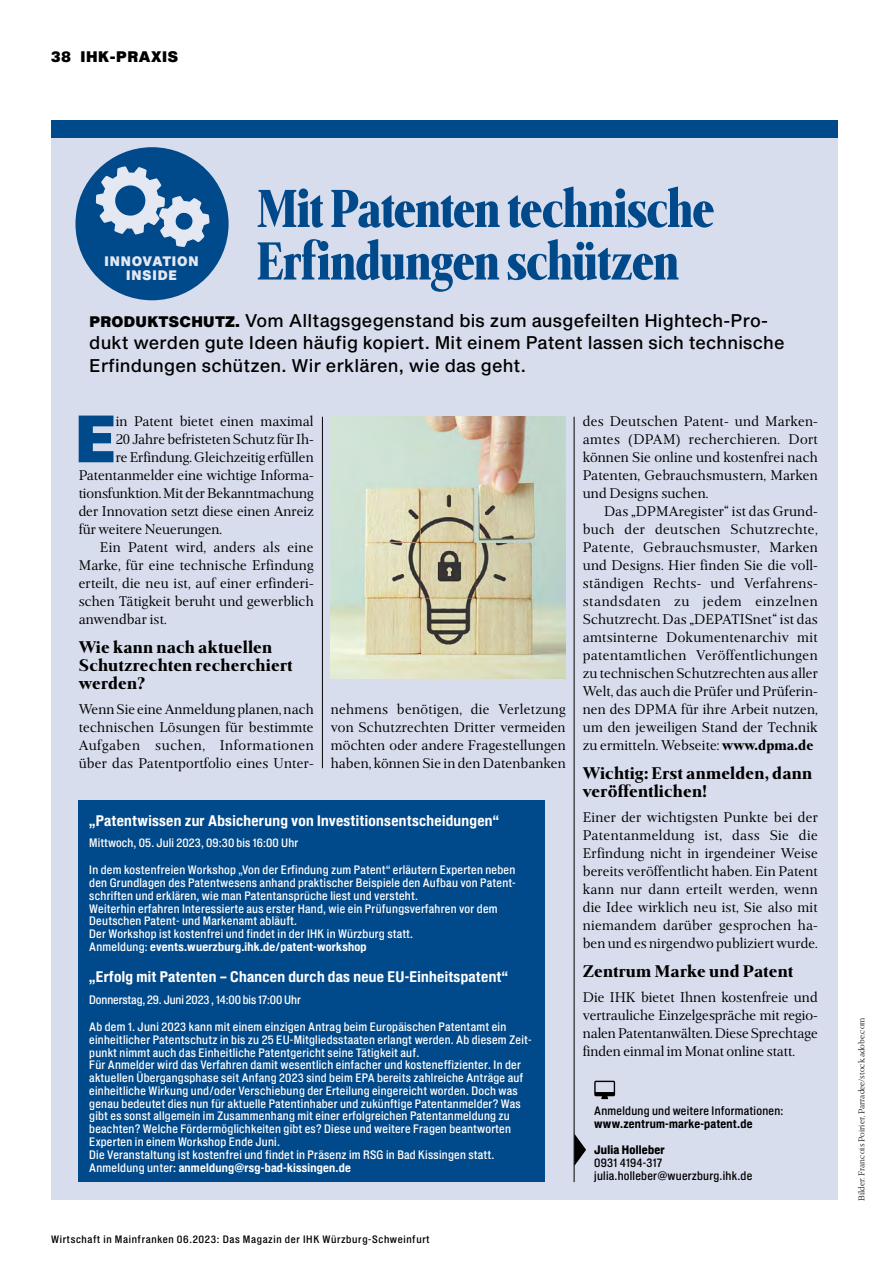
<style>
.page{position:relative;width:893px;height:1263px;background:#fff}
.page>*{position:absolute;margin:0;border:0;box-sizing:border-box;transform-origin:0 0}
.WiM_Gtx_Initial{font:65.4px "Shapiro Pro 96 Super";color:#00498a}
.WiM_Head_gross{font:800 57px/52.5px "Frontis Condensed";letter-spacing:-.02em;color:#00498a;scale:.96 1}
.WiM_Vorspann{font:18px/22.5px "Shapiro Pro 54 Middle";letter-spacing:.01em;color:#000}
.WiM_Zwiti{font:800 18px/18px "Frontis";letter-spacing:.01em;color:#000}
.WiM_Gtx_OHNE_Einzug{font:15px/18px "Frontis";letter-spacing:.005em;color:#000;text-align:justify}
.WiM_Gtx_Einzug{font:15px/18px "Frontis";letter-spacing:.005em;color:#000;text-align:justify}
.WiM_Gtx_Initial-2{font:15px "Frontis";letter-spacing:-.005em;color:#000}
.WiM_Info_Headline{font:800 15px "Shapiro Pro 72";letter-spacing:.02em;color:#fff}
.t1{font:15px "Shapiro Pro 96 Super";letter-spacing:.04em;color:#000}
.WiM_Info_Hinweis{font:13.5px/13.5px "Shapiro Pro 96 Super";letter-spacing:.06em;color:#e4e8f3;text-align:center}
.WiM_Info_Hinweis-2{font:12px/12.8px "Shapiro Pro 52 Middle";letter-spacing:.02em;color:#fff}
.WiM_Info_Hinweis-3{font:12px/12.8px "Shapiro Pro 52 Middle";letter-spacing:.02em;color:#000}
.WiM_Info_Hinweis-4{font:12px "Shapiro Pro 52 Middle";letter-spacing:-.01em;color:#fff}
.t2{font:10.5px "Shapiro Pro 52 Middle";letter-spacing:.06em;color:#000}
.t3{font:300 9px "Frontis";color:#000}
.s1{font-family:"Shapiro Pro 96 Super";font-size:15px}
.s2{font-family:"Shapiro Pro 72";font-weight:800}
.s3{font-weight:800}
.s4{font-family:"Shapiro Pro 82 Super";font-weight:800}
</style>
<div class="page">
<div style="left:51px;top:129px;width:786px;height:1071px;background:#d8dded"></div>
<div style="left:52px;top:120px;width:786px;height:18px;background:#00498a"></div>
<div style="left:75px;top:147px;width:154px;height:153px;background:#00498a;border-radius:50%"></div>
<svg style="left:95px;top:166px;width:115px;height:81px"></svg>
<hr style="left:322px;top:417px;width:1px;height:351px;background:#000">
<hr style="left:574px;top:417px;width:1px;height:765px;background:#000">
<img style="left:331px;top:417px;width:235px;height:261px">
<svg style="left:594px;top:1081px;width:21px;height:18px"></svg>
<svg style="left:574px;top:1133px;width:12px;height:33px"></svg>
<div style="left:79px;top:800px;width:466px;height:382px;background:#00498a"></div>
<p class="t1" style="left:51px;top:46px;width:129px">38 IHK-PRAXIS</p>
<p class="WiM_Info_Hinweis" style="left:105px;top:255px;width:95px">INNOVATION<br>INSIDE</p>
<p class="WiM_Head_gross" style="left:256px;top:182px;width:479px">Mit Patenten technische<br>Erfindungen schützen</p>
<p class="WiM_Vorspann" style="left:89px;top:310px;width:697px"><span class="s1">PRODUKTSCHUTZ.</span> Vom Alltagsgegenstand bis zum ausgefeilten Hightech-Pro&shy;dukt werden gute Ideen häufig kopiert. Mit einem Patent lassen sich technische<br>Erfindungen schützen. Wir erklären, wie das geht.</p>
<p class="WiM_Gtx_Initial" style="left:75px;top:392px;width:43px">E</p>
<p class="WiM_Gtx_Initial-2" style="left:116px;top:412px;width:199px">in Patent bietet einen maximal</p>
<p class="WiM_Gtx_Initial-2" style="left:116px;top:430px;width:199px">20 Jahre befristeten Schutz für Ih-</p>
<p class="WiM_Gtx_Initial-2" style="left:116px;top:448px;width:199px">re Erfindung. Gleichzeitig erfüllen</p>
<p class="WiM_Gtx_Initial-2" style="left:79px;top:466px;width:237px">Patentanmelder eine wichtige Informa-</p>
<p class="WiM_Gtx_Initial-2" style="left:79px;top:484px;width:237px">tionsfunktion. Mit der Bekanntmachung</p>
<p class="WiM_Gtx_Initial-2" style="left:79px;top:502px;width:237px">der Innovation setzt diese einen Anreiz</p>
<p class="WiM_Gtx_Initial-2" style="left:79px;top:520px;width:145px">für weitere Neuerungen.</p>
<p class="WiM_Gtx_Einzug" style="left:79px;top:538px;width:237px;text-indent:21px">Ein Patent wird, anders als eine Marke, für eine technische Erfindung erteilt, die neu ist, auf einer erfinderi&shy;schen Tätigkeit beruht und gewerblich anwendbar ist.</p>
<p class="WiM_Zwiti" style="left:79px;top:638px;width:215px">Wie kann nach aktuellen<br>Schutzrechten recherchiert werden?</p>
<p class="WiM_Gtx_OHNE_Einzug" style="left:79px;top:700px;width:237px">Wenn Sie eine Anmeldung planen, nach technischen Lösungen für bestimmte Aufgaben suchen, Informationen über das Patentportfolio eines Unter-</p>
<p class="WiM_Gtx_OHNE_Einzug" style="left:331px;top:700px;width:237px">nehmens benötigen, die Verletzung von Schutzrechten Dritter vermeiden möchten oder andere Fragestellungen haben, können Sie in den Datenbanken</p>
<p class="WiM_Info_Headline" style="left:89px;top:809px;width:411px">„Patentwissen zur Absicherung von Investitionsentscheidungen“</p>
<p class="WiM_Info_Hinweis-2" style="left:89px;top:837px;width:211px">Mittwoch, 05. Juli 2023, 09:30 bis 16:00 Uhr</p>
<p class="WiM_Info_Hinweis-2" style="left:89px;top:864px;width:428px">In dem kostenfreien Workshop „Von der Erfindung zum Patent“ erläutern Experten neben den Grundlagen des Patentwesens anhand praktischer Beispiele den Aufbau von Patent&shy;schriften und erklären, wie man Patentansprüche liest und versteht.<br>Weiterhin erfahren Interessierte aus erster Hand, wie ein Prüfungsverfahren vor dem Deutschen Patent- und Markenamt abläuft.<br>Der Workshop ist kostenfrei und findet in der IHK in Würzburg statt.<br>Anmeldung: <span class="s2">events.wuerzburg.ihk.de/patent-workshop</span></p>
<p class="WiM_Info_Headline" style="left:89px;top:966px;width:420px">„Erfolg mit Patenten – Chancen durch das neue EU-Einheitspatent“</p>
<p class="WiM_Info_Hinweis-4" style="left:89px;top:991px;width:213px">Donnerstag, 29. Juni 2023 , 14:00 bis 17:00 Uhr</p>
<p class="WiM_Info_Hinweis-2" style="left:89px;top:1021px;width:444px">Ab dem 1. Juni 2023 kann mit einem einzigen Antrag beim Europäischen Patentamt ein einheitlicher Patentschutz in bis zu 25 EU-Mitgliedsstaaten erlangt werden. Ab diesem Zeit&shy;punkt nimmt auch das Einheitliche Patentgericht seine Tätigkeit auf.<br>Für Anmelder wird das Verfahren damit wesentlich einfacher und kosteneffizienter. In der aktuellen Übergangsphase seit Anfang 2023 sind beim EPA bereits zahlreiche Anträge auf einheitliche Wirkung und/oder Verschiebung der Erteilung eingereicht worden. Doch was genau bedeutet dies nun für aktuelle Patentinhaber und zukünftige Patentanmelder? Was gibt es sonst allgemein im Zusammenhang mit einer erfolgreichen Patentanmeldung zu beachten? Welche Fördermöglichkeiten gibt es? Diese und weitere Fragen beantworten Experten in einem Workshop Ende Juni.<br>Die Veranstaltung ist kostenfrei und findet in Präsenz im RSG in Bad Kissingen statt.<br>Anmeldung unter: <span class="s2">anmeldung@rsg-bad-kissingen.de</span></p>
<p class="WiM_Gtx_OHNE_Einzug" style="left:583px;top:412px;width:237px">des Deutschen Patent- und Marken&shy;amtes (DPAM) recherchieren. Dort können Sie online und kostenfrei nach Patenten, Gebrauchsmustern, Marken und Designs suchen.</p>
<p class="WiM_Gtx_Einzug" style="left:583px;top:502px;width:237px;text-indent:21px">Das „DPMAregister“ ist das Grund&shy;buch der deutschen Schutzrechte, Patente, Gebrauchsmuster, Marken und Designs. Hier finden Sie die voll&shy;ständigen Rechts- und Verfahrens&shy;standsdaten zu jedem einzelnen Schutzrecht. Das „DEPATISnet“ ist das amtsinterne Dokumentenarchiv mit patentamtlichen Veröffentlichungen zu technischen Schutzrechten aus aller Welt, das auch die Prüfer und Prüferin&shy;nen des DPMA für ihre Arbeit nutzen, um den jeweiligen Stand der Technik zu ermitteln. Webseite: <span class="s3">www.dpma.de</span></p>
<p class="WiM_Zwiti" style="left:583px;top:764px;width:231px">Wichtig: Erst anmelden, dann veröffentlichen!</p>
<p class="WiM_Gtx_OHNE_Einzug" style="left:583px;top:808px;width:237px">Einer der wichtigsten Punkte bei der Patentanmeldung ist, dass Sie die Erfindung nicht in irgendeiner Weise bereits veröffentlicht haben. Ein Patent kann nur dann erteilt werden, wenn die Idee wirklich neu ist, Sie also mit niemandem darüber gesprochen ha&shy;ben und es nirgendwo publiziert wurde.</p>
<p class="WiM_Zwiti" style="left:583px;top:962px;width:212px">Zentrum Marke und Patent</p>
<p class="WiM_Gtx_OHNE_Einzug" style="left:583px;top:988px;width:237px">Die IHK bietet Ihnen kostenfreie und vertrauliche Einzelgespräche mit regio&shy;nalen Patentanwälten. Diese Sprechtage finden einmal im Monat online statt.</p>
<p class="WiM_Info_Hinweis-3" style="left:594px;top:1105px;width:191px">Anmeldung und weitere Informationen: <span class="s2">www.zentrum-marke-patent.de</span></p>
<p class="WiM_Info_Hinweis-3" style="left:594px;top:1144px;width:160px"><span class="s4">Julia Holleber<br></span>0931 4194-317 julia.holleber@wuerzburg.ihk.de</p>
<p class="t2" style="left:51px;top:1232px;width:380px">Wirtschaft in Mainfranken 06.2023: Das Magazin der IHK Würzburg-Schweinfurt</p>
<p class="t3" style="left:856px;top:1201px;width:185px;rotate:-90deg">Bilder: Francois Poirier, Parradee/stock.adobe.com</p>
</div>
